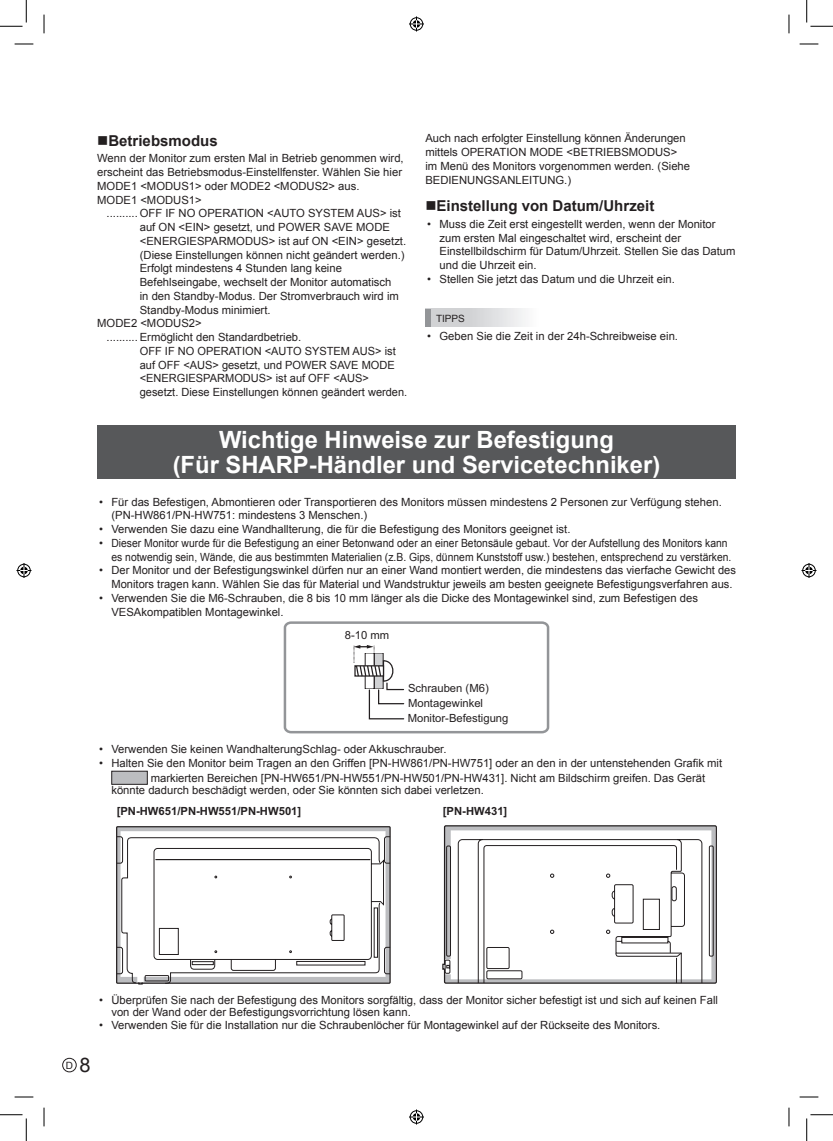
<style>
.page{position:relative;width:833px;height:1141px;background:#fff}
.page>*{position:absolute;margin:0;border:0;box-sizing:border-box;transform-origin:0 0}
.t1{font:700 23.75px/25px "Arial";color:#fff;text-align:center}
.t2{font:700 15px "Arial";color:#231f20}
.t3{font:11.25px/13.8px "Arial";color:#231f20}
.t4{font:700 11.25px "Arial";color:#231f20}
.t5{font:10px "Arial";color:#231f20}
.s1{font-size:20px}
</style>
<div class="page">
<div style="left:62px;top:1057px;width:14px;height:15px;border:1px solid #231f20;border-radius:50%"></div>
<div style="left:97px;top:425px;width:638px;height:53px;background:#57585a"></div>
<svg style="left:283px;top:621px;width:267px;height:113px"></svg>
<div style="left:111px;top:770px;width:36px;height:14px;background:#bcbdc0;border:1px solid #231f20"></div>
<svg style="left:116px;top:826px;width:275px;height:158px"></svg>
<svg style="left:121px;top:974px;width:263px;height:9px"></svg>
<svg style="left:116px;top:836px;width:274px;height:138px"></svg>
<svg style="left:442px;top:825px;width:274px;height:159px"></svg>
<svg style="left:615px;top:885px;width:66px;height:71px"></svg>
<div style="left:425px;top:309px;width:177px;height:17px;background:linear-gradient(to right,#c9cacc,#fff)"></div>
<div style="left:425px;top:309px;width:5px;height:17px;background:#939598"></div>
<svg style="left:15px;top:43px;width:18px;height:1px"></svg>
<svg style="left:799px;top:43px;width:18px;height:1px"></svg>
<svg style="left:43px;top:15px;width:1px;height:18px"></svg>
<svg style="left:43px;top:1107px;width:1px;height:19px"></svg>
<svg style="left:789px;top:15px;width:1px;height:18px"></svg>
<svg style="left:789px;top:1107px;width:1px;height:19px"></svg>
<svg style="left:15px;top:44px;width:18px;height:1px"></svg>
<svg style="left:799px;top:44px;width:18px;height:1px"></svg>
<svg style="left:15px;top:1096px;width:18px;height:1px"></svg>
<svg style="left:799px;top:1096px;width:18px;height:1px"></svg>
<svg style="left:44px;top:15px;width:1px;height:18px"></svg>
<svg style="left:44px;top:1107px;width:1px;height:19px"></svg>
<svg style="left:788px;top:15px;width:1px;height:18px"></svg>
<svg style="left:788px;top:1107px;width:1px;height:19px"></svg>
<svg style="left:0;top:0;width:27px;height:27px"></svg>
<svg style="left:0;top:1114px;width:27px;height:26px"></svg>
<svg style="left:806px;top:0;width:26px;height:27px"></svg>
<svg style="left:806px;top:1114px;width:26px;height:26px"></svg>
<div style="left:408px;top:16px;width:16px;height:16px;border:3px solid #fff;border-radius:50%"></div>
<svg style="left:409px;top:16px;width:15px;height:15px"></svg>
<div style="left:408px;top:1109px;width:16px;height:15px;border:3px solid #fff;border-radius:50%"></div>
<svg style="left:409px;top:1109px;width:15px;height:15px"></svg>
<div style="left:16px;top:562px;width:16px;height:16px;border:3px solid #fff;border-radius:50%"></div>
<svg style="left:16px;top:563px;width:15px;height:15px"></svg>
<div style="left:800px;top:562px;width:16px;height:16px;border:3px solid #fff;border-radius:50%"></div>
<svg style="left:801px;top:563px;width:15px;height:15px"></svg>
<h2 class="t2" style="left:97px;top:130px;width:122px">■Betriebsmodus</h2>
<p class="t3" style="left:97px;top:151px;width:308px">Wenn der Monitor zum ersten Mal in Betrieb genommen wird, erscheint das Betriebsmodus-Einstellfenster. Wählen Sie hier MODE1 &lt;MODUS1&gt; oder MODE2 &lt;MODUS2&gt; aus.<br>MODE1 &lt;MODUS1&gt;</p>
<p class="t3" style="left:140px;top:206px;width:262px">OFF IF NO OPERATION &lt;AUTO SYSTEM AUS&gt; ist</p>
<p class="t3" style="left:140px;top:220px;width:251px">auf ON &lt;EIN&gt; gesetzt, und POWER SAVE MODE</p>
<p class="t3" style="left:140px;top:234px;width:268px">&lt;ENERGIESPARMODUS&gt; ist auf ON &lt;EIN&gt; gesetzt.</p>
<p class="t3" style="left:140px;top:248px;width:266px">(Diese Einstellungen können nicht geändert werden.)</p>
<p class="t3" style="left:140px;top:261px;width:203px">Erfolgt mindestens 4 Stunden lang keine</p>
<p class="t3" style="left:140px;top:275px;width:253px">Befehlseingabe, wechselt der Monitor automatisch</p>
<p class="t3" style="left:140px;top:289px;width:260px">in den Standby-Modus. Der Stromverbrauch wird im</p>
<p class="t3" style="left:140px;top:303px;width:132px">Standby-Modus minimiert.</p>
<p class="t3" style="left:97px;top:316px;width:106px">MODE2 &lt;MODUS2&gt;</p>
<p class="t3" style="left:140px;top:330px;width:163px">Ermöglicht den Standardbetrieb.</p>
<p class="t3" style="left:140px;top:344px;width:257px">OFF IF NO OPERATION &lt;AUTO SYSTEM AUS&gt; ist</p>
<p class="t3" style="left:140px;top:358px;width:256px">auf OFF &lt;AUS&gt; gesetzt, und POWER SAVE MODE</p>
<p class="t3" style="left:140px;top:371px;width:230px">&lt;ENERGIESPARMODUS&gt; ist auf OFF &lt;AUS&gt;</p>
<p class="t3" style="left:140px;top:385px;width:269px">gesetzt. Diese Einstellungen können geändert werden.</p>
<p class="t3" style="left:425px;top:131px;width:266px">Auch nach erfolgter Einstellung können Änderungen mittels OPERATION MODE &lt;BETRIEBSMODUS&gt; im Menü des Monitors vorgenommen werden. (Siehe BEDIENUNGSANLEITUNG.)</p>
<h2 class="t2" style="left:425px;top:196px;width:230px">■Einstellung von Datum/Uhrzeit</h2>
<p class="t3" style="left:439px;top:217px;width:297px;text-indent:-12px">• Muss die Zeit erst eingestellt werden, wenn der Monitor zum ersten Mal eingeschaltet wird, erscheint der Einstellbildschirm für Datum/Uhrzeit. Stellen Sie das Datum und die Uhrzeit ein.</p>
<p class="t3" style="left:427px;top:272px;width:249px">• Stellen Sie jetzt das Datum und die Uhrzeit ein.</p>
<p class="t5" style="left:436px;top:312px;width:30px">TIPPS</p>
<p class="t3" style="left:427px;top:329px;width:252px">• Geben Sie die Zeit in der 24h-Schreibweise ein.</p>
<h1 class="t1" style="left:173px;top:427px;width:488px">Wichtige Hinweise zur Befestigung<br>(Für SHARP-Händler und Servicetechniker)</h1>
<p class="t3" style="left:111px;top:495px;width:611px;text-indent:-12px">• Für das Befestigen, Abmontieren oder Transportieren des Monitors müssen mindestens 2 Personen zur Verfügung stehen. (PN-HW861/PN-HW751: mindestens 3 Menschen.)</p>
<p class="t3" style="left:99px;top:522px;width:472px">• Verwenden Sie dazu eine Wandhallterung, die für die Befestigung des Monitors geeignet ist.</p>
<p class="t3" style="left:111px;top:536px;width:621px;text-indent:-12px">• Dieser Monitor wurde für die Befestigung an einer Betonwand oder an einer Betonsäule gebaut. Vor der Aufstellung des Monitors kann es notwendig sein, Wände, die aus bestimmten Materialien (z.B. Gips, dünnem Kunststoff usw.) bestehen, entsprechend zu verstärken.</p>
<p class="t3" style="left:111px;top:563px;width:625px;text-indent:-12px">• Der Monitor und der Befestigungswinkel dürfen nur an einer Wand montiert werden, die mindestens das vierfache Gewicht des<br>Monitors tragen kann. Wählen Sie das für Material und Wandstruktur jeweils am besten geeignete Befestigungsverfahren aus.</p>
<p class="t3" style="left:111px;top:591px;width:587px;text-indent:-12px">• Verwenden Sie die M6-Schrauben, die 8 bis 10 mm länger als die Dicke des Montagewinkel sind, zum Befestigen des<br>VESAkompatiblen Montagewinkel.</p>
<p class="t3" style="left:344px;top:628px;width:46px">8-10 mm</p>
<p class="t3" style="left:407px;top:680px;width:102px;line-height:15.1px">Schrauben (M6)<br>Montagewinkel<br>Monitor-Befestigung</p>
<p class="t3" style="left:99px;top:742px;width:349px">• Verwenden Sie keinen WandhalterungSchlag- oder Akkuschrauber.</p>
<p class="t3" style="left:151px;top:755px;width:572px;line-height:15px;text-indent:-52px">• Halten Sie den Monitor beim Tragen an den Griffen [PN-HW861/PN-HW751] oder an den in der untenstehenden Grafik mit markierten Bereichen [PN-HW651/PN-HW551/PN-HW501/PN-HW431]. Nicht am Bildschirm greifen. Das Gerät</p>
<p class="t3" style="left:111px;top:783px;width:374px">könnte dadurch beschädigt werden, oder Sie könnten sich dabei verletzen.</p>
<p class="t4" style="left:117px;top:803px;width:186px">[PN-HW651/PN-HW551/PN-HW501]</p>
<p class="t4" style="left:442px;top:803px;width:66px">[PN-HW431]</p>
<p class="t3" style="left:111px;top:993px;width:607px;line-height:12.5px;text-indent:-12px">• Überprüfen Sie nach der Befestigung des Monitors sorgfältig, dass der Monitor sicher befestigt ist und sich auf keinen Fall von der Wand oder der Befestigungsvorrichtung lösen kann.</p>
<p class="t3" style="left:99px;top:1017px;width:562px">• Verwenden Sie für die Installation nur die Schraubenlöcher für Montagewinkel auf der Rückseite des Monitors.</p>
<p class="t5" style="left:66px;top:1058px;width:26px">D <span class="s1">8</span></p>
</div>
